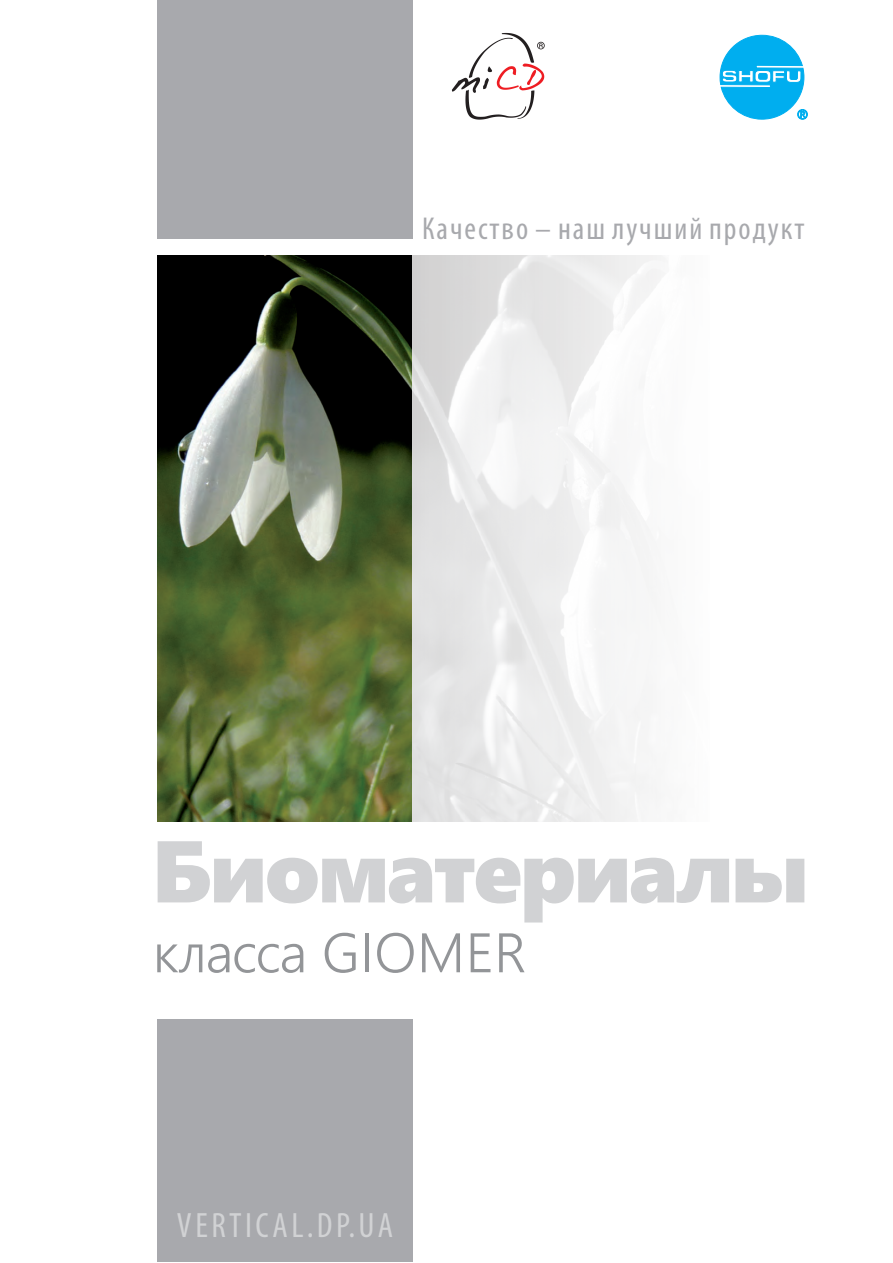
<style>
.page{position:relative;width:893px;height:1263px;background:#fff}
.page>*{position:absolute;margin:0;border:0;box-sizing:border-box;transform-origin:0 0}
.t1{font:87.45px "Segoe UI Black";letter-spacing:-.025em;color:#d1d2d4}
.t2{font:300 55.65px "Segoe UI";color:#939598}
.t3{font:condensed 35.25px "Myriad Pro";letter-spacing:.1em;color:#d1d2d4}
.t4{font:condensed 31.8px "Myriad Pro";letter-spacing:.065em;color:#a8a9ad}
</style>
<div class="page">
<img style="left:158px;top:256px;width:255px;height:565px">
<div style="left:158px;top:0;width:255px;height:239px;background:#a8a9ad"></div>
<div style="left:158px;top:1019px;width:255px;height:243px;background:#a8a9ad"></div>
<svg style="left:413px;top:255px;width:248px;height:567px;fill:#edeeee"></svg>
<svg style="left:720px;top:34px;width:88px;height:86px"></svg>
<svg style="left:452px;top:33px;width:93px;height:87px"></svg>
<p class="t4" style="left:422px;top:215px;width:384px">Качество – наш лучший продукт</p>
<h1 class="t1" style="left:152px;top:839px;width:659px">Биоматериалы</h1>
<h2 class="t2" style="left:153px;top:932px;width:375px">класса GIOMER</h2>
<p class="t3" style="left:177px;top:1210px;width:218px">VERTICAL.DP.UA</p>
</div>
